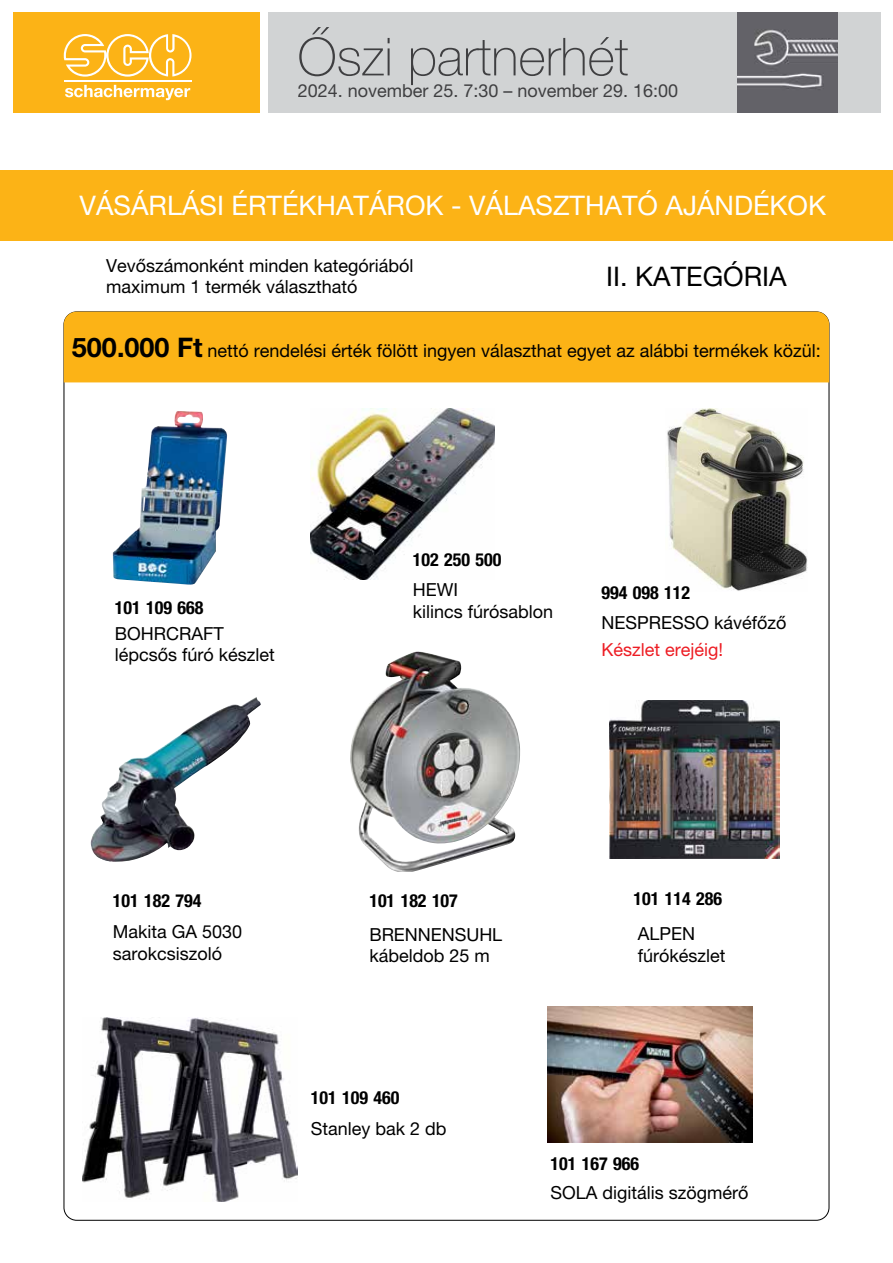
<style>
.page{position:relative;width:893px;height:1263px;background:#fff}
.page>*{position:absolute;margin:0;border:0;box-sizing:border-box;transform-origin:0 0}
.t1{font:100 52.5px "Helvetica Neue LT Pro";color:#4d4d4f}
.t2{font:27px "Helvetica Neue LT Pro";color:#fff}
.t3{font:27px "Helvetica Neue LT Pro";color:#000}
.t4{font:18px/21.6px "Helvetica Neue LT Pro";color:#000}
.t5{font:700 condensed 18px "Helvetica Neue LT Pro";color:#000}
.t6{font:18px "Helvetica Neue LT Pro";color:#4d4d4f}
.t7{font:18px "Helvetica Neue LT Pro";color:#ed1d24}
.s1{font-weight:700;font-size:27px}
</style>
<div class="page">
<div style="left:64px;top:312px;width:765px;height:70px;background:#fcb316"></div>
<img style="left:311px;top:409px;width:183px;height:170px">
<img style="left:91px;top:700px;width:160px;height:160px">
<img style="left:350px;top:652px;width:170px;height:220px">
<img style="left:83px;top:1017px;width:215px;height:184px">
<img style="left:667px;top:409px;width:141px;height:182px">
<div style="left:0;top:170px;width:893px;height:71px;background:#fcb316"></div>
<img style="left:113px;top:411px;width:114px;height:174px">
<img style="left:610px;top:700px;width:170px;height:158px">
<img style="left:547px;top:1006px;width:205px;height:137px">
<div style="left:13px;top:13px;width:246px;height:100px;background:#fcb316"></div>
<div style="left:268px;top:13px;width:612px;height:100px;background:#d1d3d4"></div>
<svg style="left:64px;top:34px;width:128px;height:43px"></svg>
<svg style="left:65px;top:85px;width:125px;height:15px"></svg>
<hr style="left:64px;top:81px;width:128px;height:1px;background:#fff">
<img style="left:737px;top:13px;width:100px;height:100px">
<h1 class="t1" style="left:298px;top:27px;width:332px">Őszi partnerhét</h1>
<p class="t6" style="left:298px;top:80px;width:382px">2024. november 25. 7:30 – november 29. 16:00</p>
<h2 class="t2" style="left:80px;top:189px;width:748px">VÁSÁRLÁSI ÉRTÉKHATÁROK - VÁLASZTHATÓ AJÁNDÉKOK</h2>
<p class="t4" style="left:106px;top:254px;width:309px">Vevőszámonként minden kategóriából maximum 1 termék választható</p>
<h2 class="t3" style="left:606px;top:260px;width:182px">II. KATEGÓRIA</h2>
<p class="t4" style="left:72px;top:339px;width:750px"><span class="s1">500.000 Ft</span> nettó rendelési érték fölött ingyen választhat egyet az alábbi termékek közül:</p>
<p class="t5" style="left:115px;top:597px;width:90px">101 109 668</p>
<p class="t4" style="left:115px;top:622px;width:161px">BOHRCRAFT lépcsős fúró készlet</p>
<p class="t5" style="left:413px;top:549px;width:90px">102 250 500</p>
<p class="t4" style="left:413px;top:578px;width:142px">HEWI<br>kilincs fúrósablon</p>
<p class="t5" style="left:601px;top:582px;width:90px">994 098 112</p>
<p class="t4" style="left:601px;top:612px;width:186px">NESPRESSO kávéfőző</p>
<p class="t7" style="left:601px;top:639px;width:123px">Készlet erejéig!</p>
<p class="t5" style="left:113px;top:890px;width:90px">101 182 794</p>
<p class="t5" style="left:369px;top:890px;width:90px">101 182 107</p>
<p class="t4" style="left:113px;top:920px;width:131px">Makita GA 5030 sarokcsiszoló</p>
<p class="t4" style="left:369px;top:923px;width:134px">BRENNENSUHL kábeldob 25 m</p>
<p class="t5" style="left:311px;top:1086px;width:90px">101 109 460</p>
<p class="t4" style="left:311px;top:1117px;width:137px">Stanley bak 2 db</p>
<p class="t5" style="left:634px;top:887px;width:90px">101 114 286</p>
<p class="t4" style="left:638px;top:923px;width:89px">ALPEN fúrókészlet</p>
<p class="t5" style="left:550px;top:1152px;width:90px">101 167 966</p>
<p class="t4" style="left:550px;top:1181px;width:199px">SOLA digitális szögmérő</p>
</div>
